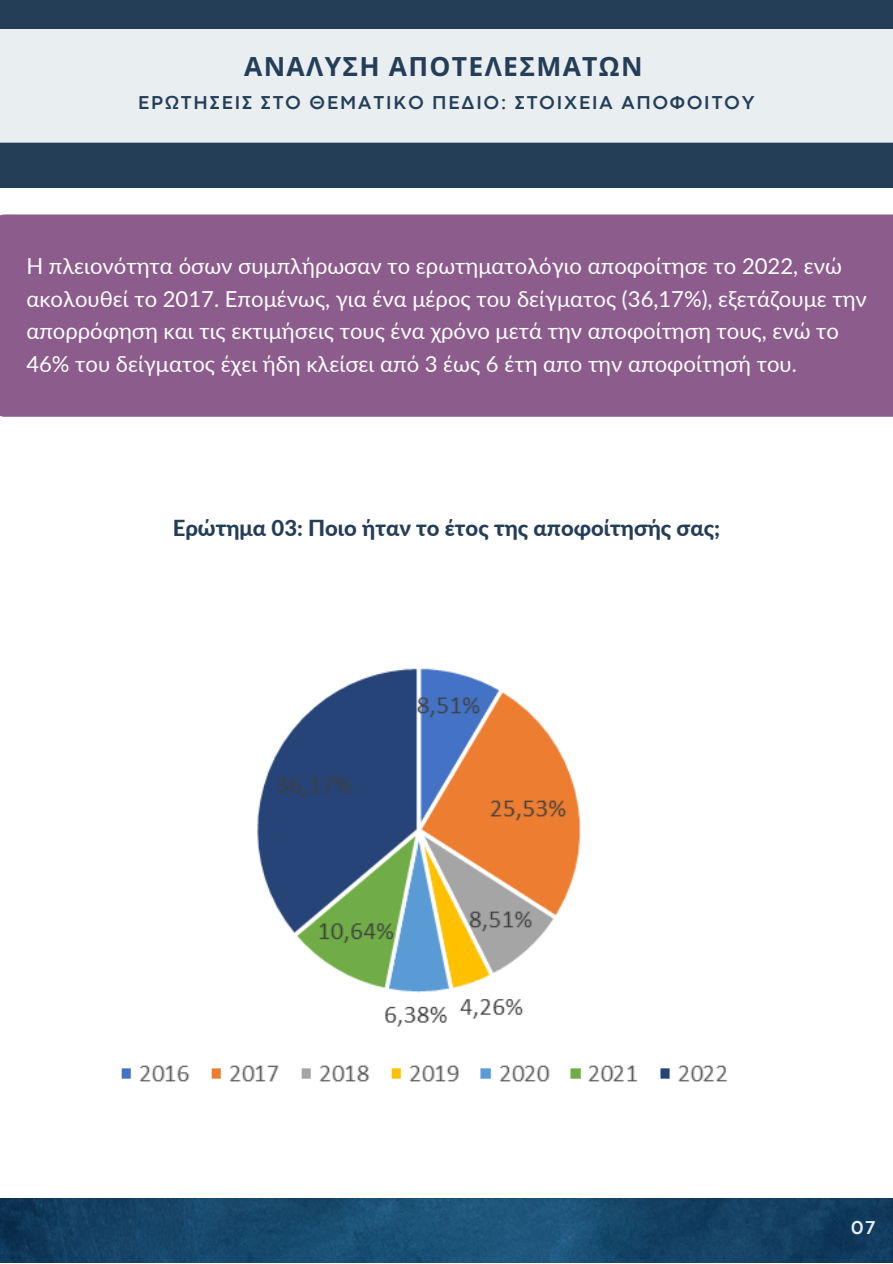
<style>
.page{position:relative;width:893px;height:1264px;background:#fff}
.page>*{position:absolute;margin:0;border:0;box-sizing:border-box;transform-origin:0 0}
.t1{font:700 26.4px "Noto Sans";letter-spacing:.05em;color:#253e57}
.t2{font:22.05px/32.5px "Lato";color:#fff}
.t3{font:800 22.05px "Lato";color:#253e57}
.t4{font:700 19.5px "Codec Pro";letter-spacing:.1em;color:#253e57}
.t5{font:700 19.5px "Codec Pro";color:#e9eef1}
</style>
<div class="page">
<div style="left:0;top:0;width:892px;height:1262px;background:#253e57"></div>
<div style="left:0;top:188px;width:892px;height:1074px;background:#fff"></div>
<div style="left:0;top:214px;width:892px;height:203px;background:#8c5c8d"></div>
<div style="left:0;top:29px;width:892px;height:114px;background:#e9eef1"></div>
<img style="left:0;top:1198px;width:892px;height:64px">
<img style="left:121px;top:668px;width:607px;height:414px">
<p class="t1" style="left:244px;top:48px;width:400px">ΑΝΑΛΥΣΗ ΑΠΟΤΕΛΕΣΜΑΤΩΝ</p>
<p class="t4" style="left:138px;top:96px;width:617px">ΕΡΩΤΗΣΕΙΣ ΣΤΟ ΘΕΜΑΤΙΚΟ ΠΕΔΙΟ: ΣΤΟΙΧΕΙΑ ΑΠΟΦΟΙΤΟΥ</p>
<p class="t2" style="left:26px;top:249px;width:842px">Η πλειονότητα όσων συμπλήρωσαν το ερωτηματολόγιο αποφοίτησε το 2022, ενώ ακολουθεί το 2017. Επομένως, για ένα μέρος του δείγματος (36,17%), εξετάζουμε την απορρόφηση και τις εκτιμήσεις τους ένα χρόνο μετά την αποφοίτηση τους, ενώ το 46% του δείγματος έχει ήδη κλείσει από 3 έως 6 έτη απο την αποφοίτησή του.</p>
<p class="t3" style="left:173px;top:514px;width:549px">Ερώτημα 03: Ποιο ήταν το έτος της αποφοίτησής σας;</p>
<p class="t5" style="left:851px;top:1220px;width:26px">07</p>
</div>
